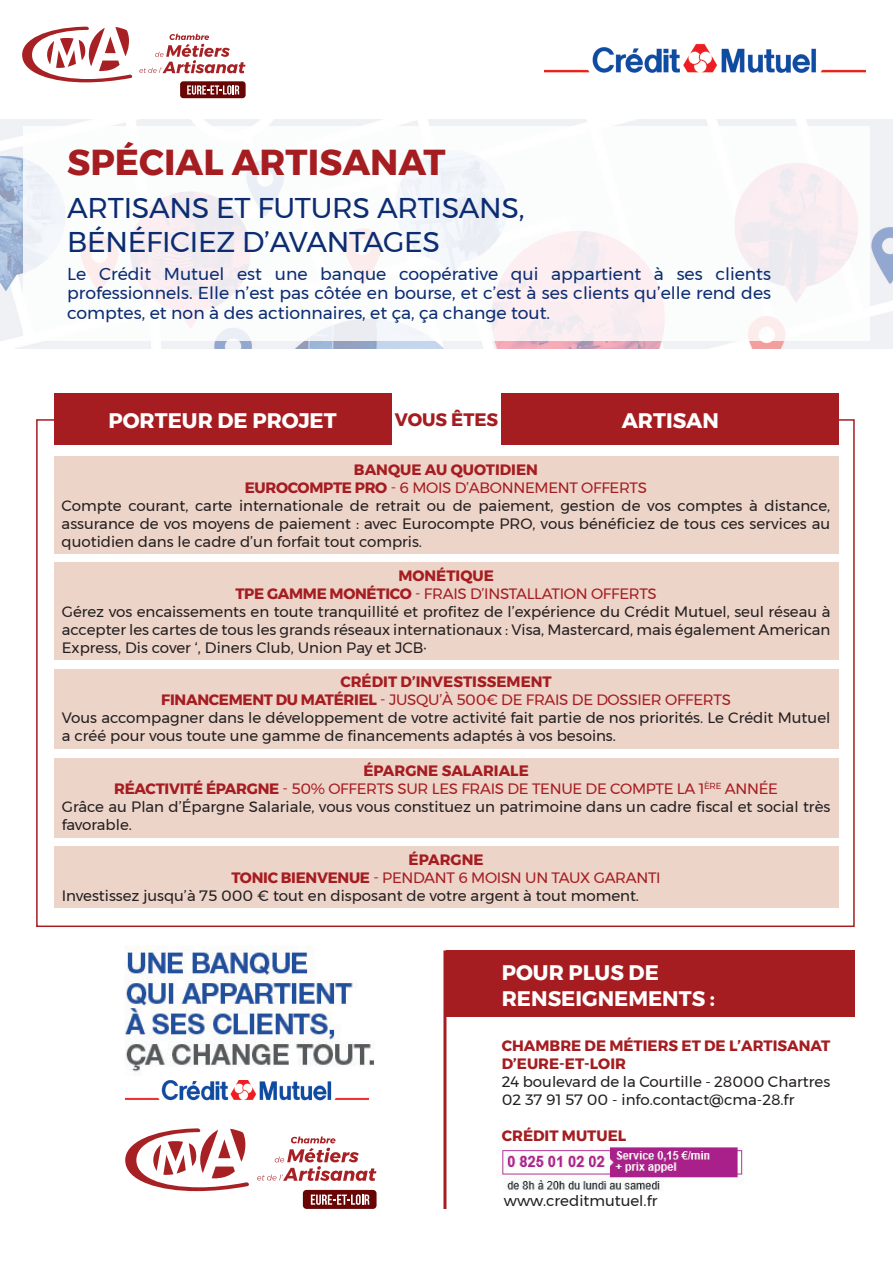
<style>
.page{position:relative;width:893px;height:1263px;background:#fff}
.page>*{position:absolute;margin:0;border:0;box-sizing:border-box;transform-origin:0 0}
.t1{font:700 36px "Montserrat";color:#a51d21}
.t2{font:28.5px/34.2px "Montserrat";letter-spacing:-.01em;color:#0c2c72}
.t3{font:700 21px/25.2px "Montserrat";color:#fff}
.t4{font:700 18px "Montserrat";color:#a51d21}
.t5{font:17.25px/19.5px "Montserrat";color:#0c2c72;text-align:justify}
.t6{font:15px/18px "Montserrat";color:#231f20}
.t7{font:15px "Montserrat";letter-spacing:-.02em;color:#a51d21}
.t8{font:700 15px/18px "Montserrat";color:#a51d21}
.s1{font-weight:700}
</style>
<div class="page">
<img style="left:501px;top:1147px;width:243px;height:44px">
<hr style="left:443px;top:950px;width:3px;height:259px;background:#a51d21">
<div style="left:54px;top:393px;width:337px;height:51px;background:#a51d21"></div>
<div style="left:446px;top:950px;width:409px;height:67px;background:#a51d21"></div>
<div style="left:502px;top:393px;width:337px;height:51px;background:#a51d21"></div>
<div style="left:303px;top:1190px;width:74px;height:19px;background:#680505;border-radius:4px"></div>
<svg style="left:311px;top:1194px;width:58px;height:11px"></svg>
<svg style="left:257px;top:1136px;width:119px;height:45px"></svg>
<svg style="left:125px;top:1128px;width:124px;height:63px"></svg>
<div style="left:54px;top:456px;width:785px;height:98px;background:#edd4c9"></div>
<div style="left:54px;top:562px;width:785px;height:98px;background:#edd4c9"></div>
<div style="left:54px;top:669px;width:785px;height:79px;background:#edd4c9"></div>
<div style="left:54px;top:758px;width:785px;height:80px;background:#edd4c9"></div>
<div style="left:54px;top:846px;width:785px;height:62px;background:#edd4c9"></div>
<img style="left:126px;top:1080px;width:243px;height:21px">
<img style="left:0;top:119px;width:893px;height:230px">
<svg style="left:23px;top:126px;width:847px;height:215px"></svg>
<div style="left:180px;top:81px;width:66px;height:17px;background:#680505;border-radius:3px"></div>
<svg style="left:187px;top:85px;width:52px;height:10px"></svg>
<svg style="left:139px;top:34px;width:107px;height:39px"></svg>
<svg style="left:22px;top:27px;width:110px;height:55px"></svg>
<img style="left:544px;top:43px;width:322px;height:30px">
<img style="left:125px;top:945px;width:250px;height:127px">
<h1 class="t1" style="left:67px;top:133px;width:380px">SPÉCIAL ARTISANAT</h1>
<h2 class="t2" style="left:67px;top:190px;width:459px">ARTISANS ET FUTURS ARTISANS,<br>BÉNÉFICIEZ D’AVANTAGES</h2>
<p class="t5" style="left:67px;top:264px;width:705px">Le Crédit Mutuel est une banque coopérative qui appartient à ses clients professionnels. Elle n’est pas côtée en bourse, et c’est à ses clients qu’elle rend des comptes, et non à des actionnaires, et ça, ça change tout.</p>
<h3 class="t3" style="left:108px;top:407px;width:230px">PORTEUR DE PROJET</h3>
<p class="t4" style="left:395px;top:405px;width:105px">VOUS ÊTES</p>
<h3 class="t3" style="left:622px;top:407px;width:99px">ARTISAN</h3>
<p class="t8" style="left:354px;top:461px;width:186px">BANQUE AU QUOTIDIEN</p>
<p class="t7" style="left:245px;top:476px;width:404px"><span class="s1">EUROCOMPTE PRO</span> - 6 MOIS D’ABONNEMENT OFFERTS</p>
<p class="t6" style="left:62px;top:496px;width:770px">Compte courant, carte internationale de retrait ou de paiement, gestion de vos comptes à distance,</p>
<p class="t6" style="left:62px;top:514px;width:770px">assurance de vos moyens de paiement : avec Eurocompte PRO, vous bénéficiez de tous ces services au</p>
<p class="t6" style="left:62px;top:532px;width:362px">quotidien dans le cadre d’un forfait tout compris.</p>
<p class="t8" style="left:398px;top:566px;width:97px">MONÉTIQUE</p>
<p class="t7" style="left:235px;top:582px;width:423px"><span class="s1">TPE GAMME MONÉTICO</span> - FRAIS D’INSTALLATION OFFERTS</p>
<p class="t6" style="left:62px;top:602px;width:770px">Gérez vos encaissements en toute tranquillité et profitez de l’expérience du Crédit Mutuel, seul réseau à</p>
<p class="t6" style="left:62px;top:620px;width:770px">accepter les cartes de tous les grands réseaux internationaux : Visa, Mastercard, mais également American</p>
<p class="t6" style="left:62px;top:638px;width:367px">Express, Dis cover ‘, Diners Club, Union Pay et JCB·</p>
<p class="t8" style="left:340px;top:673px;width:213px">CRÉDIT D’INVESTISSEMENT</p>
<p class="t7" style="left:161px;top:688px;width:571px"><span class="s1">FINANCEMENT DU MATÉRIEL</span> - JUSQU’À 500€ DE FRAIS DE DOSSIER OFFERTS</p>
<p class="t6" style="left:62px;top:709px;width:770px">Vous accompagner dans le développement de votre activité fait partie de nos priorités. Le Crédit Mutuel</p>
<p class="t6" style="left:62px;top:727px;width:556px">a créé pour vous toute une gamme de financements adaptés à vos besoins.</p>
<p class="t8" style="left:363px;top:762px;width:167px">ÉPARGNE SALARIALE</p>
<p class="t7" style="left:114px;top:778px;width:665px"><span class="s1">RÉACTIVITÉ ÉPARGNE</span> - 50% OFFERTS SUR LES FRAIS DE TENUE DE COMPTE LA 1<sup>ÈRE</sup> ANNÉE</p>
<p class="t6" style="left:62px;top:798px;width:770px">Grâce au Plan d’Épargne Salariale, vous vous constituez un patrimoine dans un cadre fiscal et social très</p>
<p class="t6" style="left:62px;top:816px;width:72px">favorable.</p>
<p class="t8" style="left:409px;top:850px;width:77px">ÉPARGNE</p>
<p class="t7" style="left:232px;top:866px;width:431px"><span class="s1">TONIC BIENVENUE</span> - PENDANT 6 MOISN UN TAUX GARANTI</p>
<p class="t6" style="left:62px;top:886px;width:579px">Investissez jusqu’à 75 000 € tout en disposant de votre argent à tout moment.</p>
<h3 class="t3" style="left:502px;top:960px;width:215px">POUR PLUS DE<br>RENSEIGNEMENTS :</h3>
<p class="t8" style="left:502px;top:1037px;width:330px">CHAMBRE DE MÉTIERS ET DE L’ARTISANAT<br>D’EURE-ET-LOIR</p>
<p class="t6" style="left:502px;top:1072px;width:330px">24 boulevard de la Courtille - 28000 Chartres<br>02 37 91 57 00 - info.contact@cma-28.fr</p>
<p class="t8" style="left:502px;top:1127px;width:126px">CRÉDIT MUTUEL</p>
<p class="t6" style="left:504px;top:1192px;width:155px">www.creditmutuel.fr</p>
</div>
